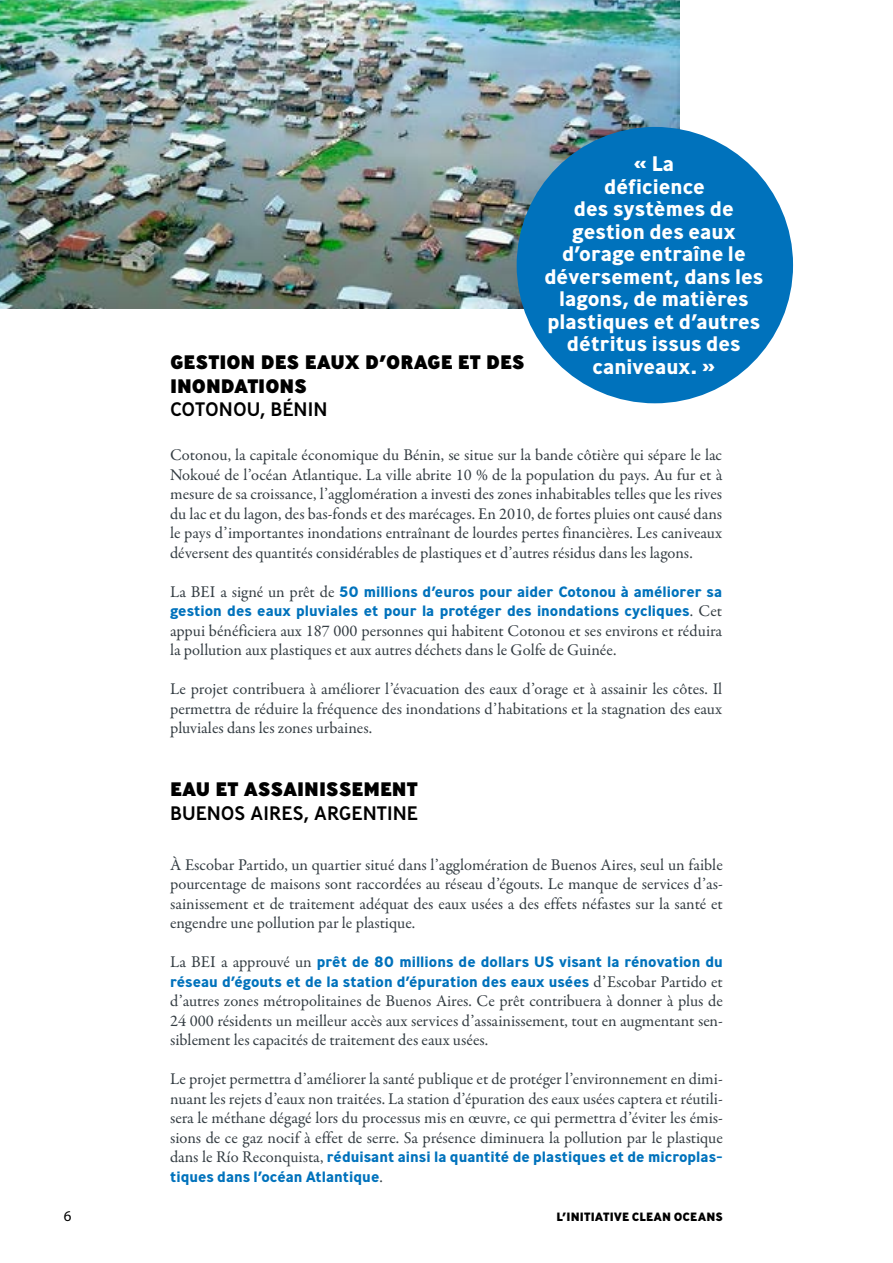
<style>
.page{position:relative;width:893px;height:1263px;background:#fff}
.page>*{position:absolute;margin:0;border:0;box-sizing:border-box;transform-origin:0 0}
.t1{font:700 21px/22.5px "Ministry";color:#fff;text-align:center}
.t2{font:800 19.5px/23.4px "Ministry";color:#000}
.t3{font:500 19.5px "Ministry";letter-spacing:.005em;color:#000}
.t4{font:16.5px/19.5px "Garamond Premr Pro";color:#333c42;text-align:justify}
.t5{font:700 15px/19.5px "Ministry";color:#0072bc}
.t6{font:15px "Myriad Pro";color:#000}
.t7{font:800 12px "Ministry";letter-spacing:.01em;color:#000}
.s1{font-family:"Garamond Premr Pro";font-weight:400;font-size:16.5px;color:#333c42}
</style>
<div class="page">
<img style="left:0;top:0;width:680px;height:309px">
<div style="left:517px;top:127px;width:276px;height:276px;background:#0072bc;border-radius:50%"></div>
<p class="t1" style="left:544px;top:152px;width:221px">« La<br>déficience<br>des systèmes de gestion des eaux d’orage entraîne le déversement, dans les lagons, de matières plastiques et d’autres détritus issus des caniveaux. »</p>
<p class="t2" style="left:170px;top:350px;width:356px">GESTION DES EAUX D’ORAGE ET DES<br>INONDATIONS</p>
<p class="t3" style="left:170px;top:397px;width:159px">COTONOU, BÉNIN</p>
<p class="t4" style="left:170px;top:446px;width:554px">Cotonou, la capitale économique du Bénin, se situe sur la bande côtière qui sépare le lac Nokoué de l’océan Atlantique. La ville abrite 10 % de la population du pays. Au fur et à mesure de sa croissance, l’agglomération a investi des zones inhabitables telles que les rives du lac et du lagon, des bas-fonds et des marécages. En 2010, de fortes pluies ont causé dans le pays d’importantes inondations entraînant de lourdes pertes financières. Les caniveaux déversent des quantités considérables de plastiques et d’autres résidus dans les lagons.</p>
<p class="t5" style="left:170px;top:581px;width:554px"><span class="s1">La BEI a signé un prêt de</span> 50 millions d’euros pour aider Cotonou à améliorer sa gestion des eaux pluviales et pour la protéger des inondations cycliques<span class="s1">. Cet</span></p>
<p class="t4" style="left:170px;top:621px;width:554px">appui bénéficiera aux 187 000 personnes qui habitent Cotonou et ses environs et réduira la pollution aux plastiques et aux autres déchets dans le Golfe de Guinée.</p>
<p class="t4" style="left:170px;top:680px;width:554px">Le projet contribuera à améliorer l’évacuation des eaux d’orage et à assainir les côtes. Il permettra de réduire la fréquence des inondations d’habitations et la stagnation des eaux pluviales dans les zones urbaines.</p>
<p class="t2" style="left:170px;top:777px;width:249px">EAU ET ASSAINISSEMENT</p>
<p class="t3" style="left:170px;top:800px;width:249px">BUENOS AIRES, ARGENTINE</p>
<p class="t4" style="left:170px;top:855px;width:554px">À Escobar Partido, un quartier situé dans l’agglomération de Buenos Aires, seul un faible pourcentage de maisons sont raccordées au réseau d’égouts. Le manque de services d’as&shy;sainissement et de traitement adéquat des eaux usées a des effets néfastes sur la santé et engendre une pollution par le plastique.</p>
<p class="t5" style="left:170px;top:952px;width:554px"><span class="s1">La BEI a approuvé un</span> prêt de 80 millions de dollars US visant la rénovation du réseau d’égouts et de la station d’épuration des eaux usées <span class="s1">d’Escobar Partido et</span></p>
<p class="t4" style="left:170px;top:992px;width:554px">d’autres zones métropolitaines de Buenos Aires. Ce prêt contribuera à donner à plus de 24 000 résidents un meilleur accès aux services d’assainissement, tout en augmentant sen&shy;siblement les capacités de traitement des eaux usées.</p>
<p class="t4" style="left:170px;top:1070px;width:554px">Le projet permettra d’améliorer la santé publique et de protéger l’environnement en dimi&shy;nuant les rejets d’eaux non traitées. La station d’épuration des eaux usées captera et réutili&shy;sera le méthane dégagé lors du processus mis en œuvre, ce qui permettra d’éviter les émis&shy;sions de ce gaz nocif à effet de serre. Sa présence diminuera la pollution par le plastique</p>
<p class="t5" style="left:170px;top:1147px;width:554px"><span class="s1">dans le Río Reconquista,</span> réduisant ainsi la quantité de plastiques et de microplas&shy;tiques dans l’océan Atlantique<span class="s1">.</span></p>
<p class="t6" style="left:64px;top:1207px;width:9px">6</p>
<p class="t7" style="left:556px;top:1208px;width:168px">L’INITIATIVE CLEAN OCEANS</p>
</div>
